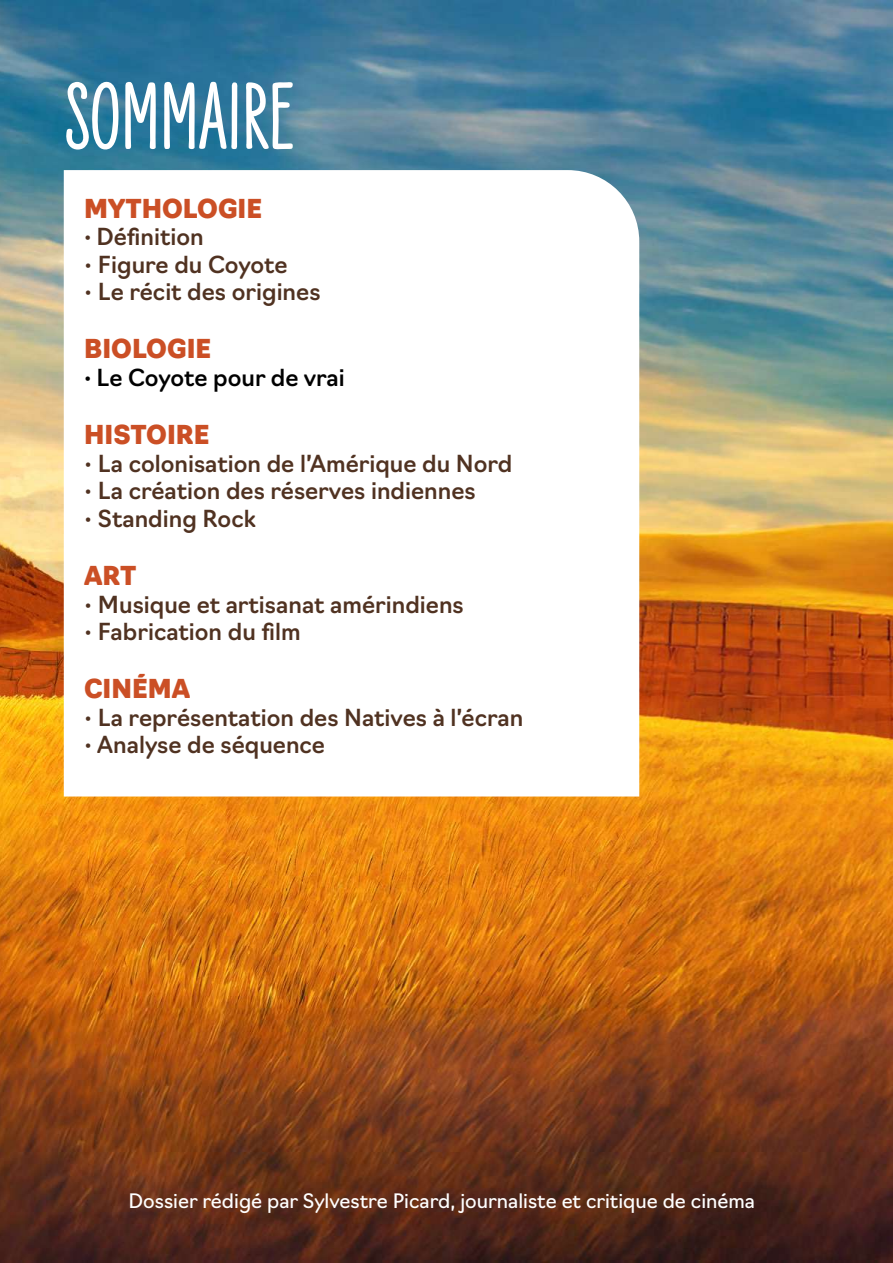
<style>
.page{position:relative;width:893px;height:1263px;background:#fff}
.page>*{position:absolute;margin:0;border:0;box-sizing:border-box;transform-origin:0 0}
.t1{font:900 97.5px "Liebe Erika";color:#fff}
.t2{font:900 25.5px "Navigo";color:#cb4f25}
.t3{font:500 22.95px "Navigo";color:#503221}
.t4{font:500 22.95px "Navigo";color:#000}
.t5{font:19.5px "Navigo";color:#fff}
.s1{font-weight:900}
</style>
<div class="page">
<img style="left:0;top:0;width:893px;height:1263px">
<svg style="left:64px;top:170px;width:575px;height:626px"></svg>
<h1 class="t1" style="left:64px;top:63px;width:231px">SOMMAIRE</h1>
<p class="t2" style="left:84px;top:188px;width:180px">MYTHOLOGIE</p>
<p class="t3" style="left:84px;top:219px;width:121px"><span class="s1">•</span> Définition</p>
<p class="t3" style="left:84px;top:246px;width:205px">• Figure du Coyote</p>
<p class="t3" style="left:84px;top:274px;width:238px">• Le récit des origines</p>
<p class="t2" style="left:84px;top:329px;width:129px">BIOLOGIE</p>
<p class="t4" style="left:84px;top:360px;width:262px"><span class="s1">•</span> Le Coyote pour de vrai</p>
<p class="t2" style="left:84px;top:415px;width:127px">HISTOIRE</p>
<p class="t3" style="left:84px;top:445px;width:430px">• La colonisation de l’Amérique du Nord</p>
<p class="t3" style="left:84px;top:473px;width:393px">• La création des réserves indiennes</p>
<p class="t3" style="left:84px;top:500px;width:173px">• Standing Rock</p>
<p class="t2" style="left:84px;top:556px;width:54px">ART</p>
<p class="t3" style="left:84px;top:586px;width:381px">• Musique et artisanat amérindiens</p>
<p class="t3" style="left:84px;top:614px;width:218px">• Fabrication du film</p>
<p class="t2" style="left:84px;top:669px;width:108px">CINÉMA</p>
<p class="t3" style="left:84px;top:699px;width:441px">• La représentation des Natives à l’écran</p>
<p class="t3" style="left:84px;top:727px;width:242px">• Analyse de séquence</p>
<p class="t5" style="left:128px;top:1185px;width:628px">Dossier rédigé par Sylvestre Picard, journaliste et critique de cinéma</p>
</div>
